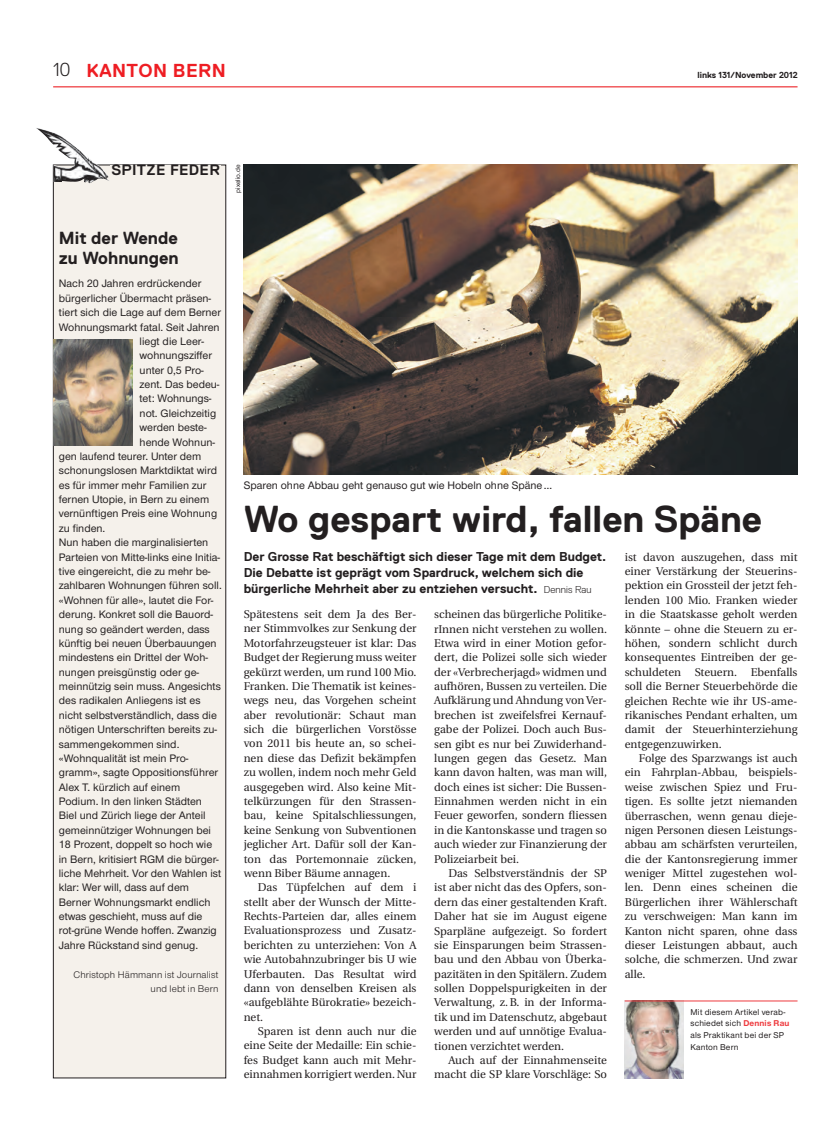
<style>
.page{position:relative;width:833px;height:1134px;background:#fff}
.page>*{position:absolute;margin:0;border:0;box-sizing:border-box;transform-origin:0 0}
.t1{font:700 37.5px "Replica";color:#231f20}
.t2{font:700 18.75px "Replica";color:#ee1d23}
.t3{font:700 17.5px/20px "Replica";color:#231f20}
.t4{font:700 15px "Replica";letter-spacing:.02em;color:#231f20}
.t5{font:700 12.75px/16.2px "Replica";color:#231f20}
.t6{font:11.25px/14.4px "Utopia";color:#231f20;text-align:justify}
.t7{font:500 11.25px "Nimbus San Nov";color:#231f20}
.t8{font:10px/14.4px "Nimbus San Nov";letter-spacing:.015em;color:#231f20;text-align:right}
.t9{font:500 8.75px/11.9px "Nimbus San Nov";letter-spacing:.02em;color:#231f20}
.t10{font:700 8.75px "Replica";color:#231f20}
.t11{font:500 6.88px "Nimbus San Nov";color:#231f20}
.s1{font-weight:300;color:#231f20}
.s2{font-weight:300;font-size:10px}
.s3{font-weight:700;color:#ee3a3e}
</style>
<div class="page">
<div style="left:53px;top:165px;width:173px;height:913px;background:#f5f1eb"></div>
<hr style="left:53px;top:86px;width:744px;height:1px;background:#ee3a3e">
<div style="left:53px;top:165px;width:173px;height:913px;border:1px solid #231f20"></div>
<div style="left:110px;top:165px;width:111px;height:32px;background:#f5f1eb"></div>
<img style="left:36px;top:128px;width:14px;height:13px">
<img style="left:54px;top:339px;width:79px;height:107px">
<img style="left:625px;top:1002px;width:58px;height:76px">
<hr style="left:625px;top:1001px;width:172px;height:1px;background:#ee3a3e">
<img style="left:244px;top:165px;width:553px;height:309px">
<h2 class="t2" style="left:53px;top:60px;width:55px"><span class="s1">10</span> Kanton</h2>
<h2 class="t2" style="left:173px;top:60px;width:39px">Bern</h2>
<p class="t10" style="left:697px;top:70px;width:102px">links 131/November 2012</p>
<h3 class="t4" style="left:111px;top:162px;width:106px">spitze feder</h3>
<p class="t11" style="left:234px;top:193px;width:29px;rotate:-90deg">pixelio.de</p>
<h3 class="t3" style="left:59px;top:228px;width:121px">Mit der Wende zu Wohnungen</h3>
<p class="t7" style="left:59px;top:277px;width:144px">Nach 20 Jahren erdrückender</p>
<p class="t7" style="left:59px;top:291px;width:154px">bürgerlicher Übermacht präsen-</p>
<p class="t7" style="left:59px;top:306px;width:164px">tiert sich die Lage auf dem Berner</p>
<p class="t7" style="left:59px;top:320px;width:162px">Wohnungsmarkt fatal. Seit Jahren</p>
<p class="t7" style="left:140px;top:335px;width:66px">liegt die Leer-</p>
<p class="t7" style="left:140px;top:349px;width:74px">wohnungsziffer</p>
<p class="t7" style="left:140px;top:363px;width:66px">unter 0,5 Pro-</p>
<p class="t7" style="left:140px;top:378px;width:81px">zent. Das bedeu-</p>
<p class="t7" style="left:140px;top:392px;width:73px">tet: Wohnungs-</p>
<p class="t7" style="left:140px;top:406px;width:78px">not. Gleichzeitig</p>
<p class="t7" style="left:140px;top:421px;width:69px">werden beste-</p>
<p class="t7" style="left:140px;top:435px;width:77px">hende Wohnun-</p>
<p class="t7" style="left:59px;top:450px;width:144px">gen laufend teurer. Unter dem</p>
<p class="t7" style="left:59px;top:464px;width:160px">schonungslosen Marktdiktat wird</p>
<p class="t7" style="left:59px;top:478px;width:149px">es für immer mehr Familien zur</p>
<p class="t7" style="left:59px;top:493px;width:152px">fernen Utopie, in Bern zu einem</p>
<p class="t7" style="left:59px;top:507px;width:160px">vernünftigen Preis eine Wohnung</p>
<p class="t7" style="left:59px;top:521px;width:48px">zu finden.</p>
<p class="t7" style="left:59px;top:536px;width:151px">Nun haben die marginalisierten</p>
<p class="t7" style="left:59px;top:550px;width:163px">Parteien von Mitte-links eine Initia-</p>
<p class="t7" style="left:59px;top:565px;width:153px">tive eingereicht, die zu mehr be-</p>
<p class="t7" style="left:59px;top:579px;width:164px">zahlbaren Wohnungen führen soll.</p>
<p class="t7" style="left:59px;top:593px;width:156px">«Wohnen für alle», lautet die For-</p>
<p class="t7" style="left:59px;top:608px;width:156px">derung. Konkret soll die Bauord-</p>
<p class="t7" style="left:59px;top:622px;width:152px">nung so geändert werden, dass</p>
<p class="t7" style="left:59px;top:636px;width:159px">künftig bei neuen Überbauungen</p>
<p class="t7" style="left:59px;top:651px;width:151px">mindestens ein Drittel der Woh-</p>
<p class="t7" style="left:59px;top:665px;width:142px">nungen preisgünstig oder ge-</p>
<p class="t7" style="left:59px;top:680px;width:164px">meinnützig sein muss. Angesichts</p>
<p class="t7" style="left:59px;top:694px;width:143px">des radikalen Anliegens ist es</p>
<p class="t7" style="left:59px;top:708px;width:159px">nicht selbstverständlich, dass die</p>
<p class="t7" style="left:59px;top:723px;width:160px">nötigen Unterschriften bereits zu-</p>
<p class="t7" style="left:59px;top:737px;width:122px">sammengekommen sind.</p>
<p class="t7" style="left:59px;top:752px;width:131px">«Wohnqualität ist mein Pro-</p>
<p class="t7" style="left:59px;top:766px;width:161px">gramm», sagte Oppositionsführer</p>
<p class="t7" style="left:59px;top:780px;width:123px">Alex T. kürzlich auf einem</p>
<p class="t7" style="left:59px;top:795px;width:145px">Podium. In den linken Städten</p>
<p class="t7" style="left:59px;top:809px;width:148px">Biel und Zürich liege der Anteil</p>
<p class="t7" style="left:59px;top:823px;width:154px">gemeinnütziger Wohnungen bei</p>
<p class="t7" style="left:59px;top:838px;width:155px">18 Prozent, doppelt so hoch wie</p>
<p class="t7" style="left:59px;top:852px;width:161px">in Bern, kritisiert RGM die bürger-</p>
<p class="t7" style="left:59px;top:867px;width:164px">liche Mehrheit. Vor den Wahlen ist</p>
<p class="t7" style="left:59px;top:881px;width:132px">klar: Wer will, dass auf dem</p>
<p class="t7" style="left:59px;top:895px;width:153px">Berner Wohnungsmarkt endlich</p>
<p class="t7" style="left:59px;top:910px;width:145px">etwas geschieht, muss auf die</p>
<p class="t7" style="left:59px;top:924px;width:159px">rot-grüne Wende hoffen. Zwanzig</p>
<p class="t7" style="left:59px;top:938px;width:141px">Jahre Rückstand sind genug.</p>
<p class="t8" style="left:73px;top:967px;width:146px">Christoph Hämmann ist Journalist und lebt in Bern</p>
<p class="t7" style="left:244px;top:479px;width:310px">Sparen ohne Abbau geht genauso gut wie Hobeln ohne Späne…</p>
<h1 class="t1" style="left:244px;top:498px;width:520px">Wo gespart wird, fallen Späne</h1>
<p class="t5" style="left:244px;top:548px;width:364px">Der Grosse Rat beschäftigt sich dieser Tage mit dem Budget.<br>Die Debatte ist geprägt vom Spardruck, welchem sich die bürgerliche Mehrheit aber zu entziehen versucht. <span class="s2">Dennis Rau</span></p>
<p class="t6" style="left:244px;top:607px;width:174px">Spätestens seit dem Ja des Ber&shy;ner Stimmvolkes zur Senkung der Motorfahrzeugsteuer ist klar: Das Budget der Regierung muss weiter gekürzt werden, um rund 100 Mio.<br>Franken. Die Thematik ist keines&shy;wegs neu, das Vorgehen scheint aber revolutionär: Schaut man sich die bürgerlichen Vorstösse von 2011 bis heute an, so schei&shy;nen diese das Defizit bekämpfen zu wollen, indem noch mehr Geld ausgegeben wird. Also keine Mit&shy;telkürzungen für den Strassen&shy;bau, keine Spitalschliessungen, keine Senkung von Subventionen jeglicher Art. Dafür soll der Kan&shy;ton das Portemonnaie zücken, wenn Biber Bäume annagen.</p>
<p class="t6" style="left:244px;top:880px;width:174px;text-indent:14px">Das Tüpfelchen auf dem i stellt aber der Wunsch der Mitte-Rechts-Parteien dar, alles einem Evaluationsprozess und Zusatz&shy;berichten zu unterziehen: Von A wie Autobahnzubringer bis U wie Uferbauten. Das Resultat wird dann von denselben Kreisen als «aufgeblähte Bürokratie» bezeich&shy;net.</p>
<p class="t6" style="left:244px;top:1024px;width:174px;text-indent:14px">Sparen ist denn auch nur die eine Seite der Medaille: Ein schie&shy;fes Budget kann auch mit Mehr&shy;einnahmen korrigiert werden. Nur</p>
<p class="t6" style="left:434px;top:607px;width:174px">scheinen das bürgerliche Politike&shy;rInnen nicht verstehen zu wollen.<br>Etwa wird in einer Motion gefor&shy;dert, die Polizei solle sich wieder der «Verbrecherjagd» widmen und aufhören, Bussen zu verteilen. Die Aufklärung und Ahndung von Ver&shy;brechen ist zweifelsfrei Kernauf&shy;gabe der Polizei. Doch auch Bus&shy;sen gibt es nur bei Zuwiderhand&shy;lungen gegen das Gesetz. Man kann davon halten, was man will, doch eines ist sicher: Die Bussen-Einnahmen werden nicht in ein Feuer geworfen, sondern fliessen in die Kantonskasse und tragen so auch wieder zur Finanzierung der Polizeiarbeit bei.</p>
<p class="t6" style="left:434px;top:866px;width:174px;text-indent:14px">Das Selbstverständnis der SP ist aber nicht das des Opfers, son&shy;dern das einer gestaltenden Kraft.<br>Daher hat sie im August eigene Sparpläne aufgezeigt. So fordert sie Einsparungen beim Strassen&shy;bau und den Abbau von Überka&shy;pazitäten in den Spitälern. Zudem sollen Doppelspurigkeiten in der Verwaltung, z.B. in der Informa&shy;tik und im Datenschutz, abgebaut werden und auf unnötige Evalua&shy;tionen verzichtet werden.</p>
<p class="t6" style="left:434px;top:1053px;width:174px;text-align:right">Auch auf der Einnahmenseite macht die SP klare Vorschläge: So</p>
<p class="t6" style="left:625px;top:550px;width:174px">ist davon auszugehen, dass mit einer Verstärkung der Steuerins&shy;pektion ein Grossteil der jetzt feh&shy;lenden 100 Mio. Franken wieder in die Staatskasse geholt werden könnte – ohne die Steuern zu er&shy;höhen, sondern schlicht durch konsequentes Eintreiben der ge&shy;schuldeten Steuern. Ebenfalls soll die Berner Steuerbehörde die gleichen Rechte wie ihr US-ame&shy;rikanisches Pendant erhalten, um damit der Steuerhinterziehung entgegenzuwirken.</p>
<p class="t6" style="left:625px;top:751px;width:174px;text-indent:14px">Folge des Sparzwangs ist auch ein Fahrplan-Abbau, beispiels&shy;weise zwischen Spiez und Fru&shy;tigen. Es sollte jetzt niemanden überraschen, wenn genau dieje&shy;nigen Personen diesen Leistungs&shy;abbau am schärfsten verurteilen, die der Kantonsregierung immer weniger Mittel zugestehen wol&shy;len. Denn eines scheinen die Bürgerlichen ihrer Wählerschaft zu verschweigen: Man kann im Kanton nicht sparen, ohne dass dieser Leistungen abbaut, auch solche, die schmerzen. Und zwar alle.</p>
<p class="t9" style="left:690px;top:1006px;width:100px">Mit diesem Artikel verab&shy;schiedet sich <span class="s3">Dennis Rau </span>als Praktikant bei der SP<br>Kanton Bern</p>
</div>
